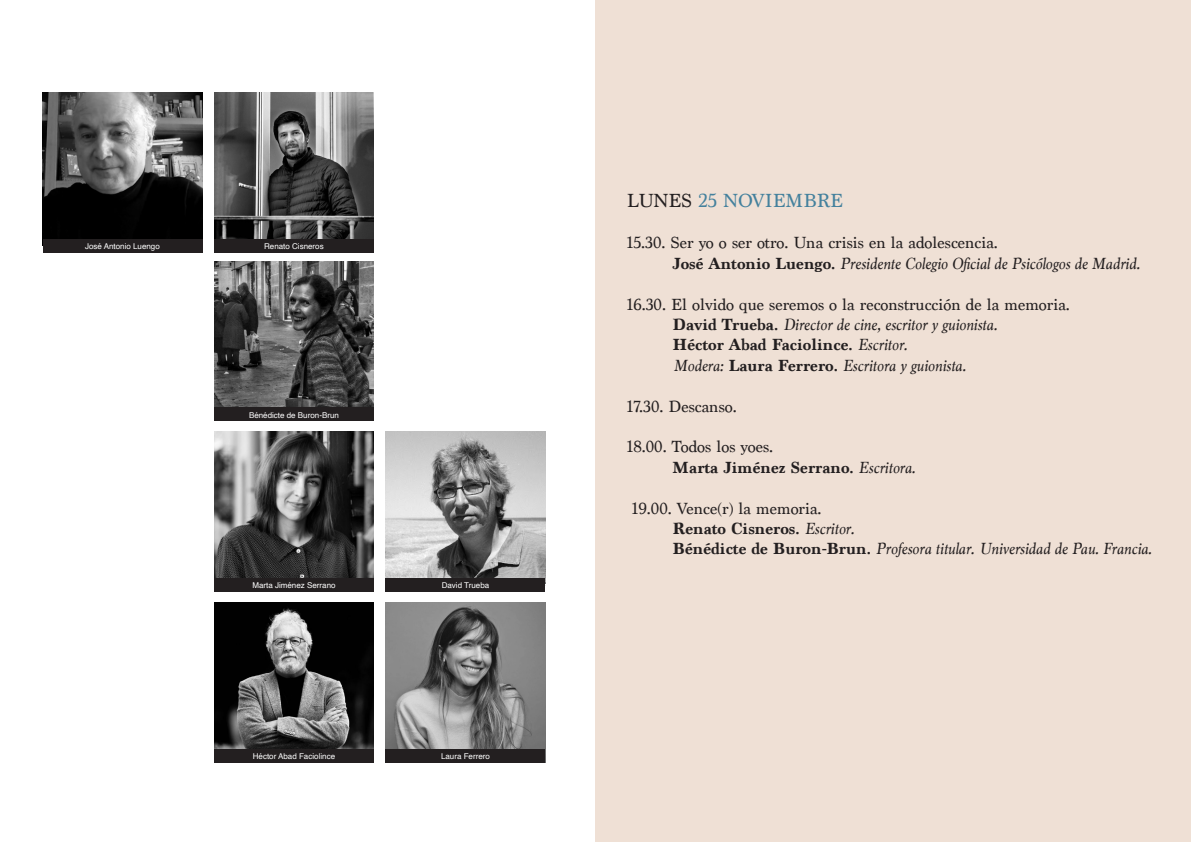
<style>
.page{position:relative;width:1191px;height:842px;background:#fff}
.page>*{position:absolute;margin:0;border:0;box-sizing:border-box;transform-origin:0 0}
.t1{font:20px "Marion";color:#44819d}
.t2{font:italic 17px "Marion";color:#231f20}
.t3{font:17px "Marion";color:#231f20}
.t4{font:700 17px "Marion";color:#231f20}
.t5{font:8px "Helvetica";color:#fff}
.s1{color:#231f20}
.s2{font-weight:700;font-style:normal}
.s3{font-weight:400;font-style:italic}
</style>
<div class="page">
<div style="left:595px;top:0;width:596px;height:842px;background:#efe0d5"></div>
<img style="left:385px;top:602px;width:160px;height:147px">
<img style="left:214px;top:92px;width:160px;height:147px">
<img style="left:214px;top:261px;width:160px;height:147px">
<img style="left:43px;top:92px;width:159px;height:147px">
<div style="left:43px;top:239px;width:159px;height:13px;background:#231f20"></div>
<div style="left:214px;top:239px;width:160px;height:13px;background:#231f20"></div>
<div style="left:214px;top:408px;width:160px;height:13px;background:#231f20"></div>
<img style="left:214px;top:432px;width:160px;height:146px">
<div style="left:214px;top:578px;width:160px;height:13px;background:#231f20"></div>
<img style="left:385px;top:432px;width:160px;height:146px">
<div style="left:385px;top:578px;width:160px;height:13px;background:#231f20"></div>
<img style="left:214px;top:602px;width:160px;height:147px">
<div style="left:214px;top:749px;width:160px;height:13px;background:#231f20"></div>
<div style="left:385px;top:749px;width:160px;height:13px;background:#231f20"></div>
<p class="t5" style="left:85px;top:240px;width:76px">José Antonio Luengo</p>
<p class="t5" style="left:264px;top:240px;width:61px">Renato Cisneros</p>
<p class="t5" style="left:249px;top:409px;width:91px">Bénédicte de Buron-Brun</p>
<p class="t5" style="left:252px;top:579px;width:85px">Marta Jiménez Serrano</p>
<p class="t5" style="left:442px;top:579px;width:49px">David Trueba</p>
<p class="t5" style="left:253px;top:750px;width:84px">Héctor Abad Faciolince</p>
<p class="t5" style="left:441px;top:750px;width:50px">Laura Ferrero</p>
<p class="t1" style="left:626px;top:189px;width:218px"><span class="s1">LUNES</span> 25 NOVIEMBRE</p>
<p class="t3" style="left:626px;top:233px;width:373px">15.30. Ser yo o ser otro. Una crisis en la adolescencia.</p>
<p class="t2" style="left:672px;top:252px;width:469px"><span class="s2">José Antonio Luengo.</span> Presidente Colegio Oficial de Psicólogos de Madrid.</p>
<p class="t3" style="left:626px;top:294px;width:445px">16.30. El olvido que seremos o la reconstrucción de la memoria.</p>
<p class="t2" style="left:672px;top:313px;width:326px"><span class="s2">David Trueba.</span> Director de cine, escritor y guionista.</p>
<p class="t4" style="left:672px;top:335px;width:236px">Héctor Abad Faciolince. <span class="s3">Escritor.</span></p>
<p class="t2" style="left:674px;top:354px;width:294px">Modera: <span class="s2">Laura Ferrero.</span> Escritora y guionista.</p>
<p class="t3" style="left:626px;top:396px;width:112px">17.30. Descanso.</p>
<p class="t3" style="left:626px;top:437px;width:148px">18.00. Todos los yoes.</p>
<p class="t4" style="left:672px;top:457px;width:244px">Marta Jiménez Serrano. <span class="s3">Escritora.</span></p>
<p class="t3" style="left:632px;top:498px;width:191px">19.00. Vence(r) la memoria.</p>
<p class="t4" style="left:672px;top:518px;width:183px">Renato Cisneros. <span class="s3">Escritor.</span></p>
<p class="t2" style="left:672px;top:538px;width:481px"><span class="s2">Bénédicte de Buron-Brun.</span> Profesora titular. Universidad de Pau. Francia.</p>
</div>
